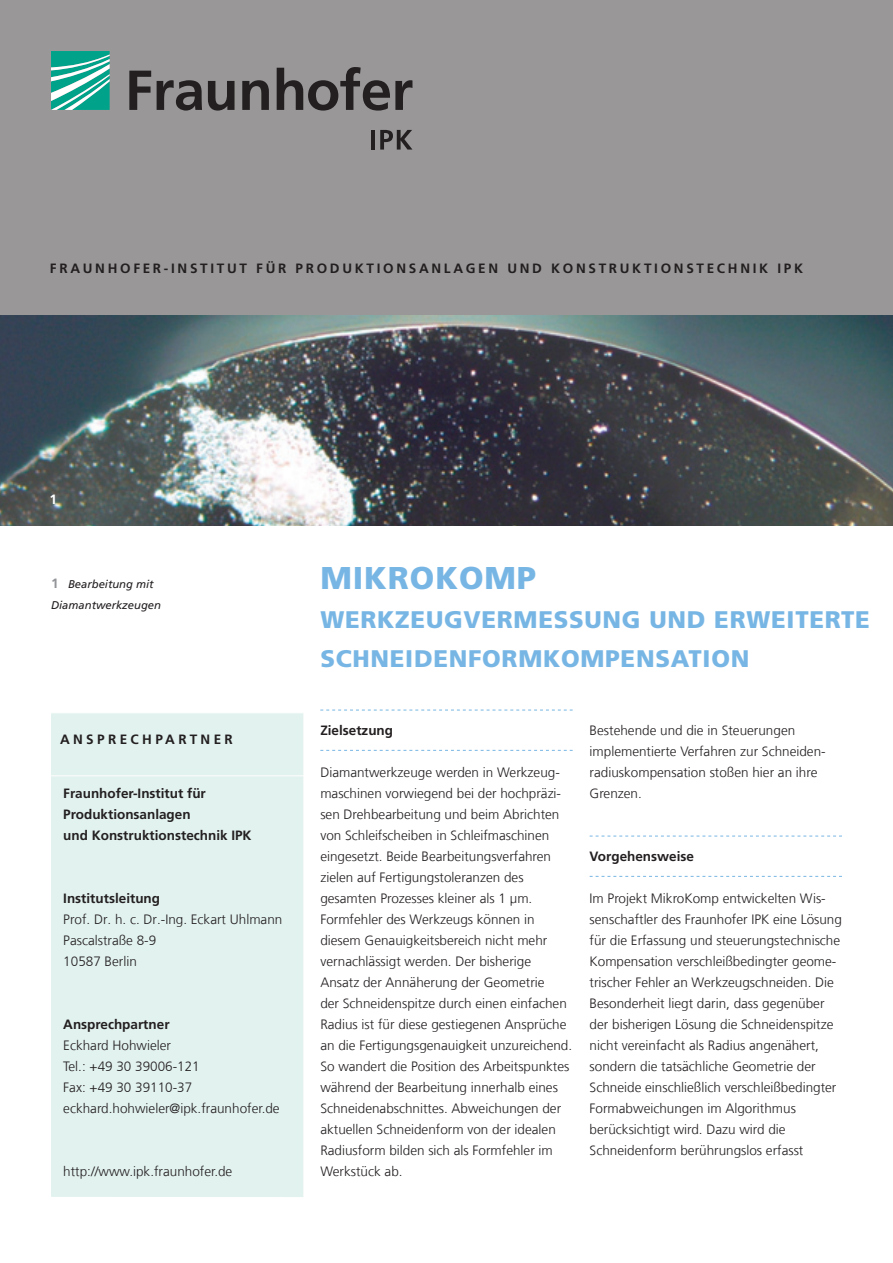
<style>
.page{position:relative;width:893px;height:1263px;background:#fff}
.page>*{position:absolute;margin:0;border:0;box-sizing:border-box;transform-origin:0 0}
.t1{font:900 31.5px "Frutiger LT Com";letter-spacing:.03em;color:#77b6e4}
.t2{font:900 24px/39px "Frutiger LT Com";letter-spacing:.03em;color:#77b6e4}
.t3{font:300 13.5px/21px "Frutiger LT Com";color:#231f20}
.t4{font:700 13.5px/21px "Frutiger LT Com";color:#231f20}
.t5{font:700 13.5px "Frutiger LT Com";letter-spacing:.2em;color:#231f20}
.t6{font:italic 11.25px/21px "Frutiger LT Com";color:#231f20}
.s1{font-weight:700;font-style:normal;font-size:13.5px;color:#939598}
</style>
<div class="page">
<div style="left:0;top:0;width:893px;height:315px;background:#999797"></div>
<svg style="left:51px;top:51px;width:59px;height:59px;background:#4abba9"></svg>
<svg style="left:129px;top:67px;width:283px;height:44px"></svg>
<hr style="left:371px;top:130px;width:4px;height:20px;background:#231f20">
<svg style="left:380px;top:130px;width:32px;height:20px"></svg>
<svg style="left:320px;top:710px;width:253px;height:1px"></svg>
<svg style="left:320px;top:750px;width:253px;height:1px"></svg>
<svg style="left:590px;top:836px;width:252px;height:1px"></svg>
<svg style="left:590px;top:876px;width:252px;height:1px"></svg>
<div style="left:51px;top:713px;width:252px;height:484px;background:#e2f2ef"></div>
<div style="left:45px;top:712px;width:264px;height:64px;border:1px solid #fff"></div>
<img style="left:0;top:315px;width:893px;height:210px">
<p class="t5" style="left:50px;top:260px;width:329px">FRAUNHOFER-INSTITUT FÜR Pro du ktionsan</p>
<p class="t4" style="left:444px;top:258px;width:45px">la gen</p>
<p class="t4" style="left:507px;top:258px;width:56px">un d Konstru</p>
<p class="t4" style="left:632px;top:258px;width:23px">ktionste</p>
<p class="t4" style="left:717px;top:258px;width:21px">chni</p>
<p class="t4" style="left:759px;top:258px;width:45px">k ip k</p>
<p class="t6" style="left:51px;top:574px;width:112px"><span class="s1">1</span> Bearbeitung mit<br>Diamantwerkzeugen</p>
<p class="t4" style="left:60px;top:729px;width:25px">Anspre</p>
<p class="t4" style="left:131px;top:729px;width:24px">chpartner</p>
<p class="t4" style="left:63px;top:783px;width:189px">Fraunhofer-Institut für<br>Produktionsanlagen<br>und Konstruktionstechnik IPK</p>
<p class="t4" style="left:63px;top:888px;width:98px">Institutsleitung</p>
<p class="t3" style="left:63px;top:909px;width:221px">Prof. Dr. h. c. Dr.-Ing. Eckart Uhlmann<br>Pascalstraße 8-9<br>10587 Berlin</p>
<p class="t4" style="left:63px;top:1014px;width:108px">Ansprechpartner</p>
<p class="t3" style="left:63px;top:1035px;width:218px">Eckhard Hohwieler<br>Tel.: +49 30 39006-121<br>Fax: +49 30 39110-37 eckhard.hohwieler@ipk.fraunhofer.de</p>
<p class="t3" style="left:63px;top:1161px;width:171px">http://www.ipk.fraunhofer.de</p>
<h1 class="t1" style="left:320px;top:559px;width:217px">MIKROKOMP</h1>
<h2 class="t2" style="left:320px;top:600px;width:551px">WERKZEUGVERMESSUNG UND ERWEITERTE<br>SCHNEIDENFORMKOMPENSATION</h2>
<p class="t4" style="left:320px;top:720px;width:74px">Zielsetzung</p>
<p class="t3" style="left:320px;top:762px;width:253px">Diamantwerkzeuge werden in Werkzeug&shy;maschinen vorwiegend bei der hochpräzi&shy;sen Drehbearbeitung und beim Abrichten von Schleifscheiben in Schleifmaschinen eingesetzt. Beide Bearbeitungsverfahren zielen auf Fertigungstoleranzen des gesamten Prozesses kleiner als 1 µm.<br>Formfehler des Werkzeugs können in diesem Genauigkeitsbereich nicht mehr vernachlässigt werden. Der bisherige Ansatz der Annäherung der Geometrie<br>der Schneidenspitze durch einen einfachen Radius ist für diese gestiegenen Ansprüche an die Fertigungsgenauigkeit unzureichend.<br>So wandert die Position des Arbeitspunktes während der Bearbeitung innerhalb eines Schneidenabschnittes. Abweichungen der aktuellen Schneidenform von der idealen Radiusform bilden sich als Formfehler im Werkstück ab.</p>
<p class="t3" style="left:590px;top:720px;width:238px">Bestehende und die in Steuerungen implementierte Verfahren zur Schneiden&shy;radiuskompensation stoßen hier an ihre<br>Grenzen.</p>
<p class="t4" style="left:590px;top:846px;width:106px">Vorgehensweise</p>
<p class="t3" style="left:590px;top:888px;width:254px">Im Projekt MikroKomp entwickelten Wis&shy;senschaftler des Fraunhofer IPK eine Lösung für die Erfassung und steuerungstechnische Kompensation verschleißbedingter geome&shy;trischer Fehler an Werkzeugschneiden. Die Besonderheit liegt darin, dass gegenüber der bisherigen Lösung die Schneidenspitze nicht vereinfacht als Radius angenähert, sondern die tatsächliche Geometrie der Schneide einschließlich verschleißbedingter Formabweichungen im Algorithmus berücksichtigt wird. Dazu wird die Schneidenform berührungslos erfasst</p>
</div>
